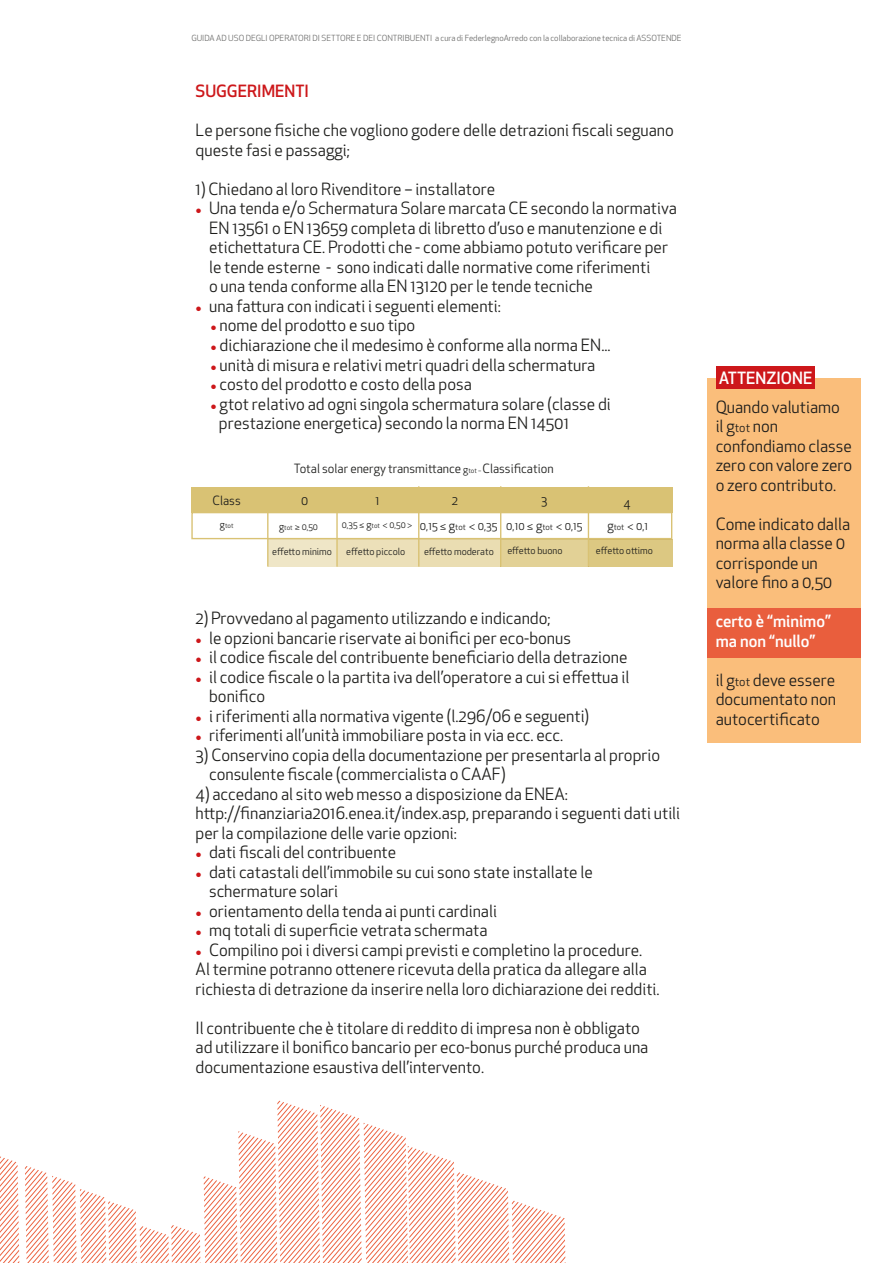
<style>
.page{position:relative;width:893px;height:1263px;background:#fff}
.page>*{position:absolute;margin:0;border:0;box-sizing:border-box;transform-origin:0 0}
.t1{font:16.5px/19.5px "Apex New";color:#1d1d1b}
.t2{font:500 16.5px/19.5px "Apex New";color:#fff}
.t3{font:500 16.5px "Apex New";color:#cd171a}
.t4{font:12.45px "Apex New";color:#1d1d1b}
.t5{font:11.1px "Apex New";color:#1d1d1b}
.t6{font:9.75px "Apex New";color:#1d1d1b}
.t7{font:8.85px "Apex New";color:#1d1d1b}
.t8{font:8.25px "Apex New";color:#6b6b6a}
.t9{font:8.25px "Apex New";color:#1d1d1b}
.t10{font:6.6px "Apex New";color:#1d1d1b}
.s1{font-weight:500;color:#cd171a}
.s2{font-size:9.9px}
.s3{font-size:6.6px}
.s4{font-family:"Myriad Pro"}
.s5{font-size:8.85px}
.s6{font-family:"Myriad Pro";font-size:8.85px}
.s7{font-size:12.45px}
.s8{font-size:8.25px}
.s9{font-family:"Myriad Pro";font-size:11.1px}
.s10{font-size:11.1px}
.s11{font-size:12px}
</style>
<div class="page">
<div style="left:707px;top:378px;width:154px;height:364px;background:#fabe7b"></div>
<div style="left:707px;top:608px;width:154px;height:49px;background:#e95e3d"></div>
<div style="left:716px;top:367px;width:99px;height:22px;background:#cd171a"></div>
<div style="left:191px;top:512px;width:481px;height:27px;border:1px solid #d9c274"></div>
<div style="left:268px;top:539px;width:69px;height:28px;background:#efe6c7"></div>
<div style="left:338px;top:539px;width:81px;height:28px;background:#ece0b9"></div>
<div style="left:419px;top:539px;width:82px;height:28px;background:#eaddb2"></div>
<div style="left:500px;top:539px;width:88px;height:28px;background:#e2d196"></div>
<div style="left:588px;top:539px;width:84px;height:28px;background:#dcc882"></div>
<svg style="left:0;top:1100px;width:565px;height:163px"></svg>
<div style="left:191px;top:487px;width:481px;height:26px;background:#d9c274"></div>
<hr style="left:267px;top:487px;width:1px;height:80px;background:#d9c274">
<hr style="left:336px;top:487px;width:2px;height:80px;background:#d9c274">
<hr style="left:418px;top:486px;width:1px;height:81px;background:#d9c274">
<hr style="left:500px;top:486px;width:1px;height:81px;background:#d9c274">
<hr style="left:588px;top:486px;width:1px;height:81px;background:#d9c274">
<p class="t8" style="left:191px;top:33px;width:492px">GUIDA AD USO DEGLI OPERATORI DI SETTORE E DEI CONTRIBUENTI a cura di FederlegnoArredo con la collaborazione tecnica di ASSOTENDE</p>
<p class="t3" style="left:196px;top:80px;width:115px">SUGGERIMENTI</p>
<p class="t1" style="left:196px;top:121px;width:480px">Le persone fisiche che vogliono godere delle detrazioni fiscali seguano queste fasi e passaggi;</p>
<p class="t1" style="left:196px;top:179px;width:301px">1) Chiedano al loro Rivenditore – installatore</p>
<p class="t1" style="left:209px;top:199px;width:469px;text-indent:-13px"><span class="s1">•</span> Una tenda e/o Schermatura Solare marcata CE secondo la normativa EN 13561 o EN 13659 completa di libretto d’uso e manutenzione e di etichettatura CE. Prodotti che - come abbiamo potuto verificare per le tende esterne - sono indicati dalle normative come riferimenti<br>o una tenda conforme alla EN 13120 per le tende tecniche</p>
<p class="t1" style="left:196px;top:296px;width:307px"><span class="s1">•</span> una fattura con indicati i seguenti elementi:</p>
<p class="t1" style="left:210px;top:316px;width:206px"><span class="s1">•</span> nome del prodotto e suo tipo</p>
<p class="t1" style="left:210px;top:335px;width:402px"><span class="s1">•</span> dichiarazione che il medesimo è conforme alla norma EN...</p>
<p class="t1" style="left:210px;top:355px;width:386px"><span class="s1">•</span> unità di misura e relativi metri quadri della schermatura</p>
<p class="t1" style="left:210px;top:374px;width:263px"><span class="s1">•</span> costo del prodotto e costo della posa</p>
<p class="t1" style="left:219px;top:394px;width:393px;text-indent:-8px"><span class="s1">•</span> gtot relativo ad ogni singola schermatura solare (classe di prestazione energetica) secondo la norma EN 14501</p>
<p class="t4" style="left:294px;top:460px;width:261px">Total solar energy transmittance <span class="s2">g</span><span class="s3">tot –</span> Classification</p>
<p class="t4" style="left:213px;top:493px;width:30px">Class</p>
<p class="t4" style="left:301px;top:493px;width:9px">0</p>
<p class="t4" style="left:376px;top:493px;width:6px">1</p>
<p class="t4" style="left:452px;top:493px;width:8px">2</p>
<p class="t4" style="left:541px;top:493px;width:8px">3</p>
<p class="t4" style="left:623px;top:496px;width:9px">4</p>
<p class="t10" style="left:220px;top:522px;width:15px"><span class="s2">g</span>tot</p>
<p class="t7" style="left:279px;top:521px;width:40px"><span class="s2">g</span><span class="s3">tot</span> <span class="s4">≥</span> 0,50</p>
<p class="t5" style="left:342px;top:519px;width:242px"><span class="s5">0,35</span> <span class="s6">≤</span> <span class="s2">g</span><span class="s3">tot</span> <span class="s6">&lt;</span> <span class="s5">0,50</span> <span class="s6">&gt;</span> 0,15 <span class="s4">≤</span> <span class="s7">g</span><span class="s8">tot</span> <span class="s4">&lt;</span> 0,35 0,10 <span class="s4">≤</span> <span class="s7">g</span><span class="s8">tot</span> <span class="s4">&lt;</span> 0,15</p>
<p class="t9" style="left:607px;top:522px;width:42px"><span class="s7">g</span>tot <span class="s9">&lt;</span> <span class="s10">0,1</span></p>
<p class="t6" style="left:272px;top:545px;width:61px">effetto minimo</p>
<p class="t6" style="left:346px;top:545px;width:61px">effetto piccolo</p>
<p class="t6" style="left:424px;top:545px;width:71px">effetto moderato</p>
<p class="t6" style="left:507px;top:544px;width:57px">effetto buono</p>
<p class="t6" style="left:596px;top:544px;width:58px">effetto ottimo</p>
<p class="t1" style="left:196px;top:608px;width:357px">2) Provvedano al pagamento utilizzando e indicando;</p>
<p class="t1" style="left:196px;top:628px;width:377px"><span class="s1">•</span> le opzioni bancarie riservate ai bonifici per eco-bonus</p>
<p class="t1" style="left:196px;top:647px;width:433px"><span class="s1">•</span> il codice fiscale del contribuente beneficiario della detrazione</p>
<p class="t1" style="left:209px;top:667px;width:422px;text-indent:-13px"><span class="s1">•</span> il codice fiscale o la partita iva dell’operatore a cui si effettua il bonifico</p>
<p class="t1" style="left:196px;top:706px;width:395px"><span class="s1">•</span> i riferimenti alla normativa vigente (l.296/06 e seguenti)</p>
<p class="t1" style="left:196px;top:725px;width:369px"><span class="s1">•</span> riferimenti all’unità immobiliare posta in via ecc. ecc.</p>
<p class="t1" style="left:209px;top:745px;width:453px;text-indent:-13px">3) Conservino copia della documentazione per presentarla al proprio consulente fiscale (commercialista o CAAF)</p>
<p class="t1" style="left:196px;top:784px;width:486px">4) accedano al sito web messo a disposizione da ENEA: http://finanziaria2016.enea.it/index.asp, preparando i seguenti dati utili per la compilazione delle varie opzioni:</p>
<p class="t1" style="left:196px;top:842px;width:202px"><span class="s1">•</span> dati fiscali del contribuente</p>
<p class="t1" style="left:209px;top:862px;width:385px;text-indent:-13px"><span class="s1">•</span> dati catastali dell’immobile su cui sono state installate le schermature solari</p>
<p class="t1" style="left:196px;top:901px;width:303px"><span class="s1">•</span> orientamento della tenda ai punti cardinali</p>
<p class="t1" style="left:196px;top:920px;width:293px"><span class="s1">•</span> mq totali di superficie vetrata schermata</p>
<p class="t1" style="left:196px;top:940px;width:465px"><span class="s1">•</span> Compilino poi i diversi campi previsti e completino la procedure.<br>Al termine potranno ottenere ricevuta della pratica da allegare alla richiesta di detrazione da inserire nella loro dichiarazione dei redditi.</p>
<p class="t1" style="left:196px;top:1018px;width:454px">Il contribuente che è titolare di reddito di impresa non è obbligato ad utilizzare il bonifico bancario per eco-bonus purché produca una documentazione esaustiva dell’intervento.</p>
<p class="t2" style="left:719px;top:368px;width:95px">ATTENZIONE</p>
<p class="t1" style="left:716px;top:397px;width:138px">Quando valutiamo<br>il g<span class="s11">tot</span> non confondiamo classe zero con valore zero o zero contributo.</p>
<p class="t1" style="left:716px;top:514px;width:136px">Come indicato dalla norma alla classe 0 corrisponde un valore fino a 0,50</p>
<p class="t2" style="left:716px;top:611px;width:116px">certo è “minimo” ma non “nullo”</p>
<p class="t1" style="left:716px;top:670px;width:122px;text-align:justify">il g<span class="s11">tot</span> deve essere documentato non autocertificato</p>
</div>
